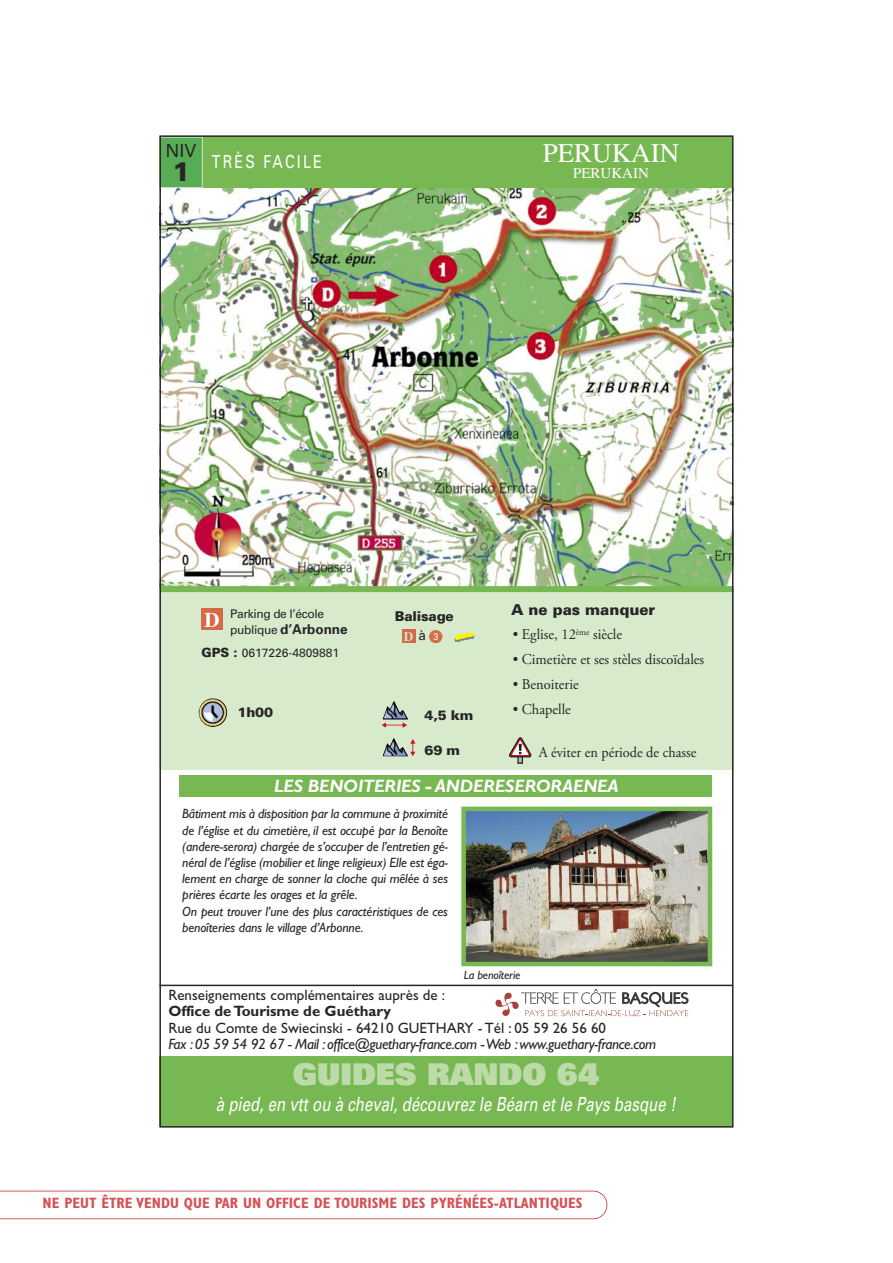
<style>
.page{position:relative;width:893px;height:1263px;background:#fff}
.page>*{position:absolute;margin:0;border:0;box-sizing:border-box;transform-origin:0 0}
.t1{font:900 30px "Univers";color:#bcdba9}
.t2{font:27px "Times";color:#fff}
.t3{font:900 27px "Univers";color:#272627}
.t4{font:700 21px "Times";color:#fff}
.t5{font:italic 19.5px "Univers";letter-spacing:.005em;color:#fff;scale:.77 1}
.t6{font:italic 700 18px "Gill Sans";letter-spacing:-.01em;color:#fff}
.t7{font:18px "Univers";letter-spacing:.15em;color:#fff;scale:.8 1}
.t8{font:18px "Univers";color:#272627}
.t9{font:15px "Gill Sans";color:#272627}
.t10{font:italic 15px "Gill Sans";letter-spacing:-.025em;color:#272627}
.t11{font:15px "Adobe Garamond Pro";color:#272627;scale:.96 1}
.t12{font:700 condensed 15px "Gill Sans";color:#d65255}
.t13{font:700 15px "Gill Sans";color:#272627}
.t14{font:15px "Adobe Garamond Pro";color:#272627;scale:.95 1}
.t15{font:900 15px "Univers";color:#272627}
.t16{font:15px "Times";color:#fff}
.t17{font:italic 13.5px/16.2px "Gill Sans";letter-spacing:-.01em;color:#272627}
.t18{font:900 13.5px "Univers";letter-spacing:-.01em;color:#272627}
.t19{font:700 13.5px "Univers";color:#272627}
.t20{font:700 13.2px "Times";color:#cde7cc}
.t21{font:12px "Univers";color:#272627}
.t22{font:12px "Univers";letter-spacing:-.03em;color:#272627}
.t23{font:italic 12px "Gill Sans";letter-spacing:-.01em;color:#272627}
.s1{font-weight:400;font-size:12px}
.s2{font-family:"Univers";font-weight:400;font-size:13.5px;color:#272627}
.s3{font-family:"European Pi One";font-weight:400;font-size:13.5px;color:#d66a46}
.s4{font-weight:900;font-size:12.75px}
</style>
<div class="page">
<div style="left:159px;top:566px;width:574px;height:204px;background:#d7eacb"></div>
<img style="left:162px;top:189px;width:568px;height:397px">
<img style="left:382px;top:701px;width:26px;height:19px">
<img style="left:199px;top:698px;width:28px;height:29px">
<div style="left:202px;top:609px;width:21px;height:21px;background:#d66a46"></div>
<div style="left:402px;top:630px;width:13px;height:13px;background:#d66a46"></div>
<div style="left:179px;top:776px;width:533px;height:21px;background:#78b852"></div>
<img style="left:466px;top:812px;width:241px;height:149px">
<div style="left:461px;top:807px;width:251px;height:159px;border:4px solid #78b852"></div>
<div style="left:160px;top:586px;width:573px;height:6px;background:#78b852"></div>
<div style="left:517px;top:755px;width:6px;height:9px;border:1px solid #211f1e"></div>
<svg style="left:509px;top:737px;width:22px;height:26px"></svg>
<img style="left:454px;top:635px;width:21px;height:7px">
<img style="left:455px;top:632px;width:19px;height:8px">
<div style="left:159px;top:137px;width:573px;height:51px;background:#78b852"></div>
<div style="left:160px;top:138px;width:42px;height:49px;background:#57ad55"></div>
<div style="left:159px;top:137px;width:44px;height:51px;border:1px solid #c9e2ba"></div>
<div style="left:160px;top:1056px;width:572px;height:71px;background:#78b852"></div>
<hr style="left:159px;top:985px;width:573px;height:1px;background:#272627">
<svg style="left:0;top:1191px;width:607px;height:28px"></svg>
<svg style="left:495px;top:989px;width:193px;height:27px"></svg>
<h3 class="t8" style="left:166px;top:144px;width:32px">NIV</h3>
<h2 class="t3" style="left:172px;top:162px;width:20px">1</h2>
<h3 class="t7" style="left:212px;top:155px;width:139px">TRÈS FACILE</h3>
<h2 class="t2" style="left:543px;top:143px;width:138px">PERUKAIN</h2>
<p class="t16" style="left:573px;top:168px;width:77px">PERUKAIN</p>
<p class="t22" style="left:230px;top:610px;width:95px">Parking de l’école</p>
<p class="t19" style="left:230px;top:624px;width:119px"><span class="s1">publique</span> d’Arbonne</p>
<h3 class="t4" style="left:205px;top:611px;width:17px">D</h3>
<p class="t18" style="left:395px;top:611px;width:60px">Balisage</p>
<p class="t20" style="left:404px;top:631px;width:41px">D<span class="s2">à</span><span class="s3">-</span></p>
<p class="t21" style="left:202px;top:649px;width:139px"><span class="s4">GPS :</span> 0617226-4809881</p>
<p class="t18" style="left:237px;top:707px;width:37px">1h00</p>
<p class="t18" style="left:424px;top:710px;width:50px">4,5 km</p>
<p class="t18" style="left:424px;top:745px;width:37px">69 m</p>
<p class="t15" style="left:511px;top:604px;width:146px">A ne pas manquer</p>
<p class="t11" style="left:513px;top:628px;width:116px">• Eglise, 12<sup>ème</sup> siècle</p>
<p class="t11" style="left:513px;top:653px;width:201px">• Cimetière et ses stèles discoïdales</p>
<p class="t11" style="left:513px;top:678px;width:70px">• Benoiterie</p>
<p class="t11" style="left:513px;top:703px;width:62px">• Chapelle</p>
<p class="t14" style="left:539px;top:746px;width:167px">A éviter en période de chasse</p>
<h3 class="t6" style="left:274px;top:779px;width:346px">LES BENOITERIES - ANDERESERORAENEA</h3>
<p class="t17" style="left:182px;top:807px;width:267px">Bâtiment mis à disposition par la commune à proximité de l’église et du cimetière, il est occupé par la Benoîte (andere-serora) chargée de s’occuper de l’entretien gé&shy;néral de l’église (mobilier et linge religieux) Elle est éga&shy;lement en charge de sonner la cloche qui mêlée à ses prières écarte les orages et la grêle.<br>On peut trouver l’une des plus caractéristiques de ces benoîteries dans le village d’Arbonne.</p>
<p class="t23" style="left:464px;top:970px;width:58px">La benoîterie</p>
<p class="t9" style="left:168px;top:989px;width:278px">Renseignements complémentaires auprès de :</p>
<p class="t13" style="left:168px;top:1005px;width:224px">Office deTourisme de Guéthary</p>
<p class="t9" style="left:168px;top:1022px;width:439px">Rue du Comte de Swiecinski - 64210 GUETHARY - Tél : 05 59 26 56 60</p>
<p class="t10" style="left:168px;top:1038px;width:489px">Fax :05 59 54 92 67 - Mail : office@guethary-france.com -Web :www.guethary-france.com</p>
<h1 class="t1" style="left:293px;top:1064px;width:308px">GUIDES RANDO 64</h1>
<h3 class="t5" style="left:216px;top:1097px;width:599px">à pied, en vtt ou à cheval, découvrez le Béarn et le Pays basque !</h3>
<p class="t12" style="left:43px;top:1197px;width:541px">NE PEUT ÊTRE VENDU QUE PAR UN OFFICE DE TOURISME DES PYRÉNÉES-ATLANTIQUES</p>
</div>
